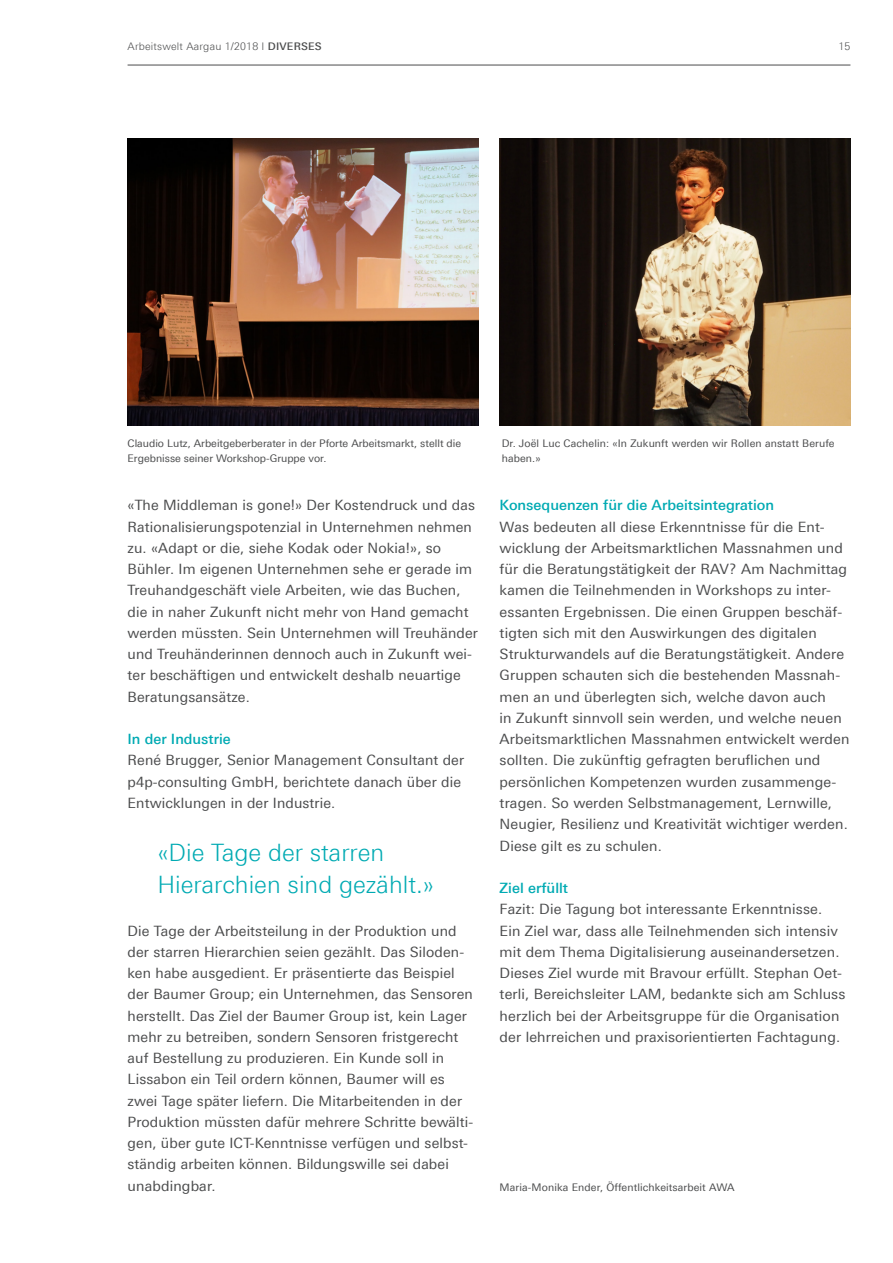
<style>
.page{position:relative;width:893px;height:1263px;background:#fff}
.page>*{position:absolute;margin:0;border:0;box-sizing:border-box;transform-origin:0 0}
.Quotes_zweizeilig{font:300 24px/31.8px "Linotype Univers 330";color:#00aab3}
.Lauftext{font:14.25px/21.3px "Linotype Univers 430";letter-spacing:.01em;color:#4b4c4d}
.Lauftext_Untertitel{font:500 14.25px "Linotype Univers 530";color:#00aab3}
.Bildbeschreibung_lin{font:10.5px/14.9px "Linotype Univers 430";color:#4b4c4d}
.Autor_und_Zusatz{font:10.5px "Linotype Univers 430";letter-spacing:.01em;color:#4b4c4d}
.t1{font:300 10.5px "Linotype Univers 330";letter-spacing:.02em;color:#4b4c4d}
.s1{font-family:"Linotype Univers 530";font-weight:500}
</style>
<div class="page">
<img style="left:500px;top:138px;width:350px;height:287px">
<hr style="left:128px;top:65px;width:722px;height:1px;background:#4b4c4d">
<img style="left:128px;top:138px;width:350px;height:287px">
<p class="t1" style="left:128px;top:40px;width:196px">Arbeitswelt Aargau 1/2018 I <span class="s1">DIVERSES</span></p>
<p class="t1" style="left:838px;top:40px;width:13px">15</p>
<p class="Bildbeschreibung_lin" style="left:128px;top:436px;width:335px">Claudio Lutz, Arbeitgeberberater in der Pforte Arbeitsmarkt, stellt die<br>Ergebnisse seiner Workshop-Gruppe vor.</p>
<p class="Lauftext" style="left:128px;top:495px;width:352px">«The Middleman is gone!» Der Kostendruck und das Rationalisierungspotenzial in Unternehmen nehmen zu. «Adapt or die, siehe Kodak oder Nokia!», so Bühler. Im eigenen Unternehmen sehe er gerade im Treuhandgeschäft viele Arbeiten, wie das Buchen, die in naher Zukunft nicht mehr von Hand gemacht werden müssten. Sein Unternehmen will Treuhänder und Treuhänderinnen dennoch auch in Zukunft wei&shy;ter beschäftigen und entwickelt deshalb neuartige Beratungsansätze.</p>
<p class="Lauftext_Untertitel" style="left:128px;top:731px;width:105px">In der Industrie</p>
<p class="Lauftext" style="left:128px;top:750px;width:338px">René Brugger, Senior Management Consultant der p4p-consulting GmbH, berichtete danach über die<br>Entwicklungen in der Industrie.</p>
<p class="Quotes_zweizeilig" style="left:157px;top:836px;width:278px">«Die Tage der starren<br>Hierarchien sind gezählt.»</p>
<p class="Lauftext" style="left:128px;top:920px;width:347px">Die Tage der Arbeitsteilung in der Produktion und der starren Hierarchien seien gezählt. Das Siloden&shy;ken habe ausgedient. Er präsentierte das Beispiel der Baumer Group; ein Unternehmen, das Sensoren herstellt. Das Ziel der Baumer Group ist, kein Lager mehr zu betreiben, sondern Sensoren fristgerecht auf Bestellung zu produzieren. Ein Kunde soll in Lissabon ein Teil ordern können, Baumer will es zwei Tage später liefern. Die Mitarbeitenden in der Produktion müssten dafür mehrere Schritte bewälti&shy;gen, über gute ICT-Kenntnisse verfügen und selbst&shy;ständig arbeiten können. Bildungswille sei dabei unabdingbar.</p>
<p class="Bildbeschreibung_lin" style="left:502px;top:435px;width:334px">Dr. Joël Luc Cachelin: «In Zukunft werden wir Rollen anstatt Berufe haben.»</p>
<p class="Lauftext_Untertitel" style="left:500px;top:497px;width:276px">Konsequenzen für die Arbeitsintegration</p>
<p class="Lauftext" style="left:500px;top:516px;width:351px">Was bedeuten all diese Erkenntnisse für die Ent&shy;wicklung der Arbeitsmarktlichen Massnahmen und für die Beratungstätigkeit der RAV? Am Nachmittag kamen die Teilnehmenden in Workshops zu inter&shy;essanten Ergebnissen. Die einen Gruppen beschäf&shy;tigten sich mit den Auswirkungen des digitalen Strukturwandels auf die Beratungstätigkeit. Andere Gruppen schauten sich die bestehenden Massnah&shy;men an und überlegten sich, welche davon auch<br>in Zukunft sinnvoll sein werden, und welche neuen Arbeitsmarktlichen Massnahmen entwickelt werden sollten. Die zukünftig gefragten beruflichen und persönlichen Kompetenzen wurden zusammenge&shy;tragen. So werden Selbstmanagement, Lernwille, Neugier, Resilienz und Kreativität wichtiger werden.<br>Diese gilt es zu schulen.</p>
<p class="Lauftext_Untertitel" style="left:500px;top:879px;width:70px">Ziel erfüllt</p>
<p class="Lauftext" style="left:500px;top:898px;width:347px">Fazit: Die Tagung bot interessante Erkenntnisse.<br>Ein Ziel war, dass alle Teilnehmenden sich intensiv mit dem Thema Digitalisierung auseinandersetzen.<br>Dieses Ziel wurde mit Bravour erfüllt. Stephan Oet&shy;terli, Bereichsleiter LAM, bedankte sich am Schluss herzlich bei der Arbeitsgruppe für die Organisation der lehrreichen und praxisorientierten Fachtagung.</p>
<p class="Autor_und_Zusatz" style="left:500px;top:1181px;width:236px">Maria-Monika Ender, Öffentlichkeitsarbeit AWA</p>
</div>
